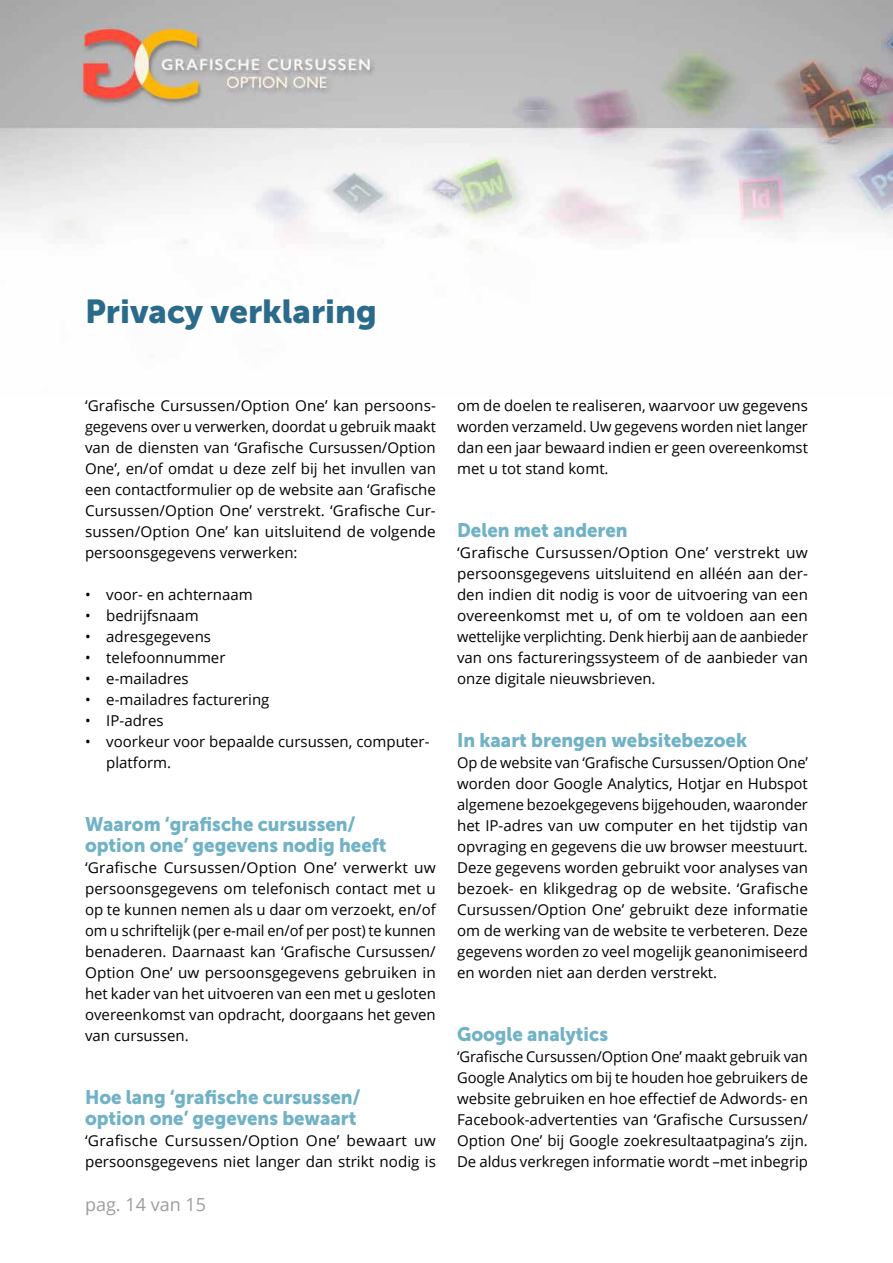
<style>
.page{position:relative;width:893px;height:1263px;background:#fff}
.page>*{position:absolute;margin:0;border:0;box-sizing:border-box;transform-origin:0 0}
.t1{font:33px "Museo Sans 900";color:#2a6a8b}
.t2{font:19.5px/21px "Museo Sans 900";color:#71b2c6;scale:.95 1}
.t3{font:18px "Open Sans";color:#9d9d9c}
.t4{font:15px/21px "Open Sans";color:#000;text-align:justify}
</style>
<div class="page">
<img style="left:0;top:0;width:893px;height:250px">
<h1 class="t1" style="left:85px;top:293px;width:293px">Privacy verklaring</h1>
<p class="t4" style="left:85px;top:395px;width:352px">‘Grafische Cursussen/Option One’ kan persoons&shy;gegevens over u verwerken, doordat u gebruik maakt van de diensten van ‘Grafische Cursussen/Option One’, en/of omdat u deze zelf bij het invullen van een contactformulier op de website aan ‘Grafische Cursussen/Option One’ verstrekt. ‘Grafische Cur&shy;sussen/Option One’ kan uitsluitend de volgende persoonsgegevens verwerken:</p>
<p class="t4" style="left:85px;top:584px;width:169px">• voor- en achternaam</p>
<p class="t4" style="left:85px;top:605px;width:115px">• bedrijfsnaam</p>
<p class="t4" style="left:85px;top:626px;width:128px">• adresgegevens</p>
<p class="t4" style="left:85px;top:647px;width:142px">• telefoonnummer</p>
<p class="t4" style="left:85px;top:668px;width:105px">• e-mailadres</p>
<p class="t4" style="left:85px;top:689px;width:186px">• e-mailadres facturering</p>
<p class="t4" style="left:85px;top:710px;width:80px">• IP-adres</p>
<p class="t4" style="left:106px;top:731px;width:325px;text-indent:-21px">• voorkeur voor bepaalde cursussen, computer&shy;platform.</p>
<h2 class="t2" style="left:85px;top:814px;width:319px">Waarom ‘grafische cursussen/ option one’ gegevens nodig heeft</h2>
<p class="t4" style="left:85px;top:857px;width:352px">‘Grafische Cursussen/Option One’ verwerkt uw persoonsgegevens om telefonisch contact met u op te kunnen nemen als u daar om verzoekt, en/of om u schriftelijk (per e-mail en/of per post) te kunnen benaderen. Daarnaast kan ‘Grafische Cursussen/ Option One’ uw persoonsgegevens gebruiken in het kader van het uitvoeren van een met u gesloten overeenkomst van opdracht, doorgaans het geven van cursussen.</p>
<h2 class="t2" style="left:85px;top:1087px;width:292px">Hoe lang ‘grafische cursussen/ option one’ gegevens bewaart</h2>
<p class="t4" style="left:85px;top:1130px;width:352px">‘Grafische Cursussen/Option One’ bewaart uw persoonsgegevens niet langer dan strikt nodig is</p>
<p class="t3" style="left:85px;top:1192px;width:122px">pag. 14 van 15</p>
<p class="t4" style="left:457px;top:395px;width:352px">om de doelen te realiseren, waarvoor uw gegevens worden verzameld. Uw gegevens worden niet langer dan een jaar bewaard indien er geen overeenkomst met u tot stand komt.</p>
<h2 class="t2" style="left:457px;top:520px;width:181px">Delen met anderen</h2>
<p class="t4" style="left:457px;top:542px;width:352px">‘Grafische Cursussen/Option One’ verstrekt uw persoonsgegevens uitsluitend en alléén aan der&shy;den indien dit nodig is voor de uitvoering van een overeenkomst met u, of om te voldoen aan een wettelijke verplichting. Denk hierbij aan de aanbieder van ons factureringssysteem of de aanbieder van onze digitale nieuwsbrieven.</p>
<h2 class="t2" style="left:457px;top:730px;width:307px">In kaart brengen websitebezoek</h2>
<p class="t4" style="left:457px;top:752px;width:352px">Op de website van ‘Grafische Cursussen/Option One’ worden door Google Analytics, Hotjar en Hubspot algemene bezoekgegevens bijgehouden, waaronder het IP-adres van uw computer en het tijdstip van opvraging en gegevens die uw browser meestuurt.<br>Deze gegevens worden gebruikt voor analyses van bezoek- en klikgedrag op de website. ‘Grafische Cursussen/Option One’ gebruikt deze informatie om de werking van de website te verbeteren. Deze gegevens worden zo veel mogelijk geanonimiseerd en worden niet aan derden verstrekt.</p>
<h2 class="t2" style="left:457px;top:1024px;width:160px">Google analytics</h2>
<p class="t4" style="left:457px;top:1046px;width:352px">‘Grafische Cursussen/Option One’ maakt gebruik van Google Analytics om bij te houden hoe gebruikers de website gebruiken en hoe effectief de Adwords- en Facebook-advertenties van ‘Grafische Cursussen/ Option One’ bij Google zoekresultaatpagina’s zijn.<br>De aldus verkregen informatie wordt –met inbegrip</p>
</div>
